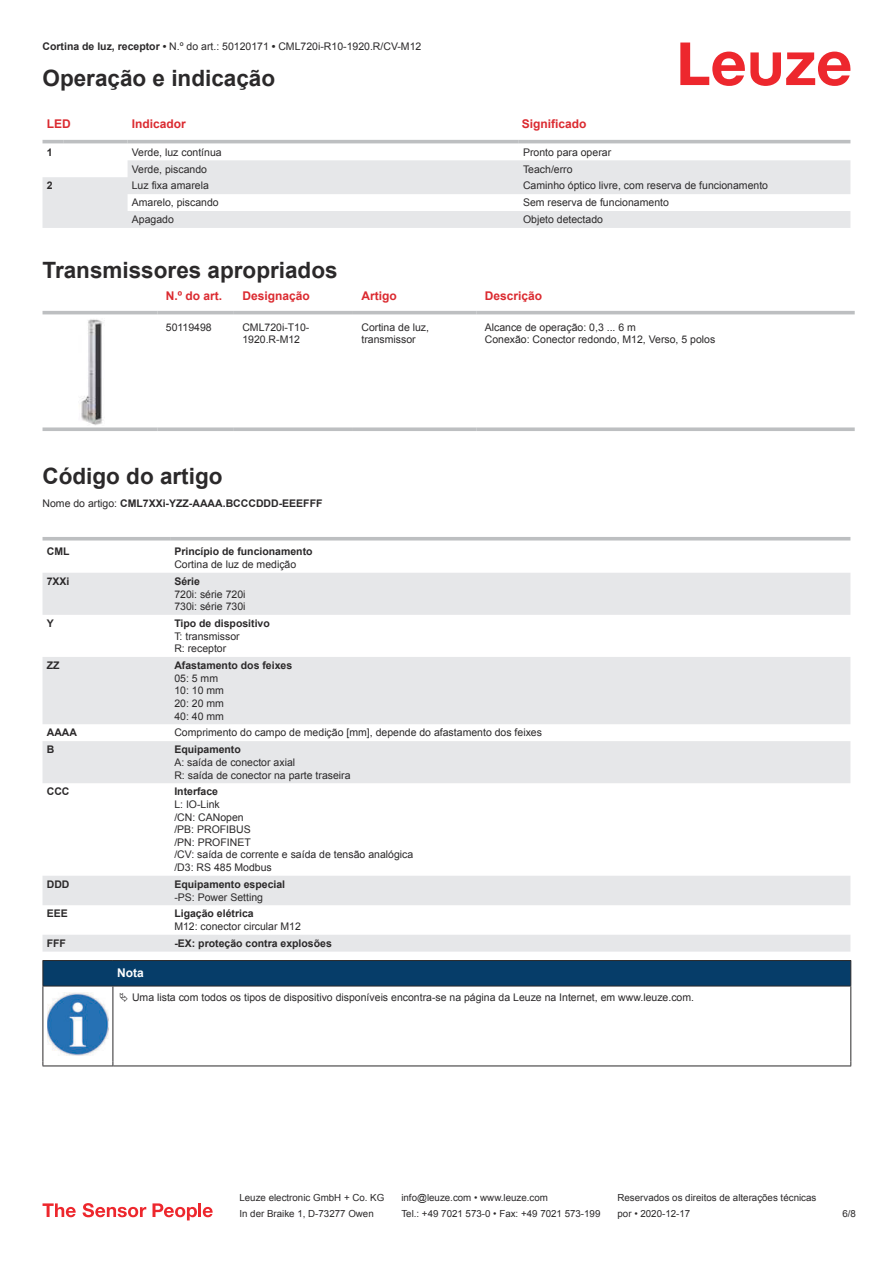
<style>
.page{position:relative;width:893px;height:1263px;background:#fff}
.page>*{position:absolute;margin:0;border:0;box-sizing:border-box;transform-origin:0 0}
.t1{font:700 22.5px "Arial";color:#2b292a}
.t2{font:700 12px "Arial";color:#db2a30}
.t3{font:700 12px "Arial";color:#fff}
.t4{font:10.5px/12.6px "Arial";color:#2b292a}
.t5{font:700 10.5px "Arial";color:#2b292a}
.t6{font:9.75px "Arial";color:#2b292a}
.s1{font-weight:700}
.s2{font-weight:400}
</style>
<div class="page">
<svg style="left:680px;top:43px;width:170px;height:43px"></svg>
<svg style="left:43px;top:143px;width:807px;height:1px"></svg>
<svg style="left:43px;top:160px;width:807px;height:68px;fill:#e6e7e9"></svg>
<hr style="left:43px;top:140px;width:21px;height:3px;background:#bdbfc1">
<hr style="left:64px;top:140px;width:64px;height:3px;background:#bdbfc1">
<hr style="left:128px;top:140px;width:391px;height:3px;background:#bdbfc1">
<hr style="left:519px;top:140px;width:331px;height:3px;background:#bdbfc1">
<svg style="left:43px;top:314px;width:812px;height:7px"></svg>
<hr style="left:43px;top:311px;width:114px;height:3px;background:#bdbfc1">
<hr style="left:157px;top:311px;width:77px;height:3px;background:#bdbfc1">
<hr style="left:234px;top:311px;width:119px;height:3px;background:#bdbfc1">
<hr style="left:353px;top:311px;width:123px;height:3px;background:#bdbfc1">
<hr style="left:476px;top:311px;width:379px;height:3px;background:#bdbfc1">
<svg style="left:43px;top:427px;width:114px;height:4px"></svg>
<svg style="left:157px;top:427px;width:77px;height:4px"></svg>
<svg style="left:234px;top:427px;width:119px;height:4px"></svg>
<svg style="left:353px;top:427px;width:123px;height:4px"></svg>
<svg style="left:476px;top:427px;width:379px;height:4px;background:#c4c6c8"></svg>
<img style="left:79px;top:319px;width:25px;height:106px">
<svg style="left:43px;top:573px;width:807px;height:379px;fill:#e6e7e9"></svg>
<hr style="left:43px;top:537px;width:127px;height:3px;background:#bdbfc1">
<hr style="left:170px;top:537px;width:680px;height:3px;background:#bdbfc1">
<svg style="left:43px;top:1203px;width:33px;height:14px"></svg>
<svg style="left:83px;top:1203px;width:63px;height:14px"></svg>
<svg style="left:153px;top:1203px;width:44px;height:17px"></svg>
<hr style="left:198px;top:1203px;width:3px;height:14px;background:#ed272d">
<svg style="left:203px;top:1207px;width:10px;height:10px"></svg>
<hr style="left:43px;top:986px;width:70px;height:1px;background:#2b292a">
<svg style="left:43px;top:960px;width:808px;height:26px;background:#083b65"></svg>
<hr style="left:113px;top:986px;width:738px;height:1px;background:#2b292a">
<hr style="left:43px;top:986px;width:1px;height:75px;background:#2b292a">
<hr style="left:113px;top:986px;width:1px;height:75px;background:#2b292a">
<hr style="left:850px;top:986px;width:1px;height:75px;background:#2b292a">
<hr style="left:43px;top:1065px;width:70px;height:1px;background:#2b292a">
<hr style="left:113px;top:1065px;width:738px;height:1px;background:#2b292a">
<img style="left:47px;top:992px;width:61px;height:63px">
<p class="t4" style="left:43px;top:41px;width:380px"><span class="s1">Cortina de luz, receptor •</span> N.º do art.: 50120171 <span class="s1">•</span> CML720i-R10-1920.R/CV-M12</p>
<h1 class="t1" style="left:43px;top:70px;width:234px">Operação e indicação</h1>
<p class="t2" style="left:47px;top:119px;width:25px">LED</p>
<p class="t2" style="left:132px;top:119px;width:56px">Indicador</p>
<p class="t2" style="left:522px;top:119px;width:66px">Significado</p>
<p class="t5" style="left:47px;top:148px;width:7px">1</p>
<p class="t4" style="left:132px;top:147px;width:91px">Verde, luz contínua</p>
<p class="t4" style="left:523px;top:147px;width:90px">Pronto para operar</p>
<p class="t4" style="left:132px;top:163px;width:77px">Verde, piscando</p>
<p class="t4" style="left:523px;top:163px;width:51px">Teach/erro</p>
<p class="t5" style="left:47px;top:182px;width:7px">2</p>
<p class="t4" style="left:132px;top:180px;width:79px">Luz fixa amarela</p>
<p class="t4" style="left:523px;top:180px;width:247px">Caminho óptico livre, com reserva de funcionamento</p>
<p class="t4" style="left:132px;top:197px;width:88px">Amarelo, piscando</p>
<p class="t4" style="left:523px;top:197px;width:147px">Sem reserva de funcionamento</p>
<p class="t4" style="left:132px;top:214px;width:44px">Apagado</p>
<p class="t4" style="left:523px;top:214px;width:81px">Objeto detectado</p>
<h1 class="t1" style="left:43px;top:262px;width:297px">Transmissores apropriados</h1>
<p class="t2" style="left:166px;top:291px;width:58px">N.º do art.</p>
<p class="t2" style="left:242px;top:291px;width:69px">Designação</p>
<p class="t2" style="left:361px;top:291px;width:37px">Artigo</p>
<p class="t2" style="left:485px;top:291px;width:59px">Descrição</p>
<p class="t4" style="left:166px;top:322px;width:47px">50119498</p>
<p class="t4" style="left:242px;top:322px;width:69px">CML720i-T10-<br>1920.R-M12</p>
<p class="t4" style="left:361px;top:322px;width:69px">Cortina de luz, transmissor</p>
<p class="t4" style="left:485px;top:322px;width:232px">Alcance de operação: 0,3 ... 6 m<br>Conexão: Conector redondo, M12, Verso, 5 polos</p>
<h1 class="t1" style="left:43px;top:467px;width:181px">Código do artigo</h1>
<p class="t5" style="left:43px;top:499px;width:282px"><span class="s2">Nome do artigo:</span> CML7XXi-YZZ-AAAA.BCCCDDD-EEEFFF</p>
<p class="t5" style="left:47px;top:548px;width:24px">CML</p>
<p class="t5" style="left:174px;top:548px;width:140px">Princípio de funcionamento</p>
<p class="t4" style="left:174px;top:559px;width:123px">Cortina de luz de medição</p>
<p class="t5" style="left:47px;top:577px;width:24px">7XXi</p>
<p class="t5" style="left:174px;top:577px;width:27px">Série</p>
<p class="t4" style="left:174px;top:588px;width:73px">720i: série 720i<br>730i: série 730i</p>
<p class="t5" style="left:47px;top:619px;width:9px">Y</p>
<p class="t5" style="left:174px;top:619px;width:97px">Tipo de dispositivo</p>
<p class="t4" style="left:174px;top:631px;width:67px">T: transmissor<br>R: receptor</p>
<p class="t5" style="left:47px;top:661px;width:14px">ZZ</p>
<p class="t5" style="left:174px;top:661px;width:119px">Afastamento dos feixes</p>
<p class="t4" style="left:174px;top:673px;width:51px">05: 5 mm<br>10: 10 mm<br>20: 20 mm<br>40: 40 mm</p>
<p class="t5" style="left:47px;top:729px;width:32px">AAAA</p>
<p class="t4" style="left:174px;top:727px;width:369px">Comprimento do campo de medição [mm], depende do afastamento dos feixes</p>
<p class="t5" style="left:47px;top:746px;width:9px">B</p>
<p class="t5" style="left:174px;top:746px;width:68px">Equipamento</p>
<p class="t4" style="left:174px;top:757px;width:178px">A: saída de conector axial<br>R: saída de conector na parte traseira</p>
<p class="t5" style="left:47px;top:788px;width:24px">CCC</p>
<p class="t5" style="left:174px;top:788px;width:45px">Interface</p>
<p class="t4" style="left:174px;top:799px;width:240px">L: IO-Link<br>/CN: CANopen<br>/PB: PROFIBUS<br>/PN: PROFINET<br>/CV: saída de corrente e saída de tensão analógica /D3: RS 485 Modbus</p>
<p class="t5" style="left:47px;top:880px;width:24px">DDD</p>
<p class="t5" style="left:174px;top:880px;width:112px">Equipamento especial</p>
<p class="t4" style="left:174px;top:891px;width:90px">-PS: Power Setting</p>
<p class="t5" style="left:47px;top:910px;width:23px">EEE</p>
<p class="t5" style="left:174px;top:910px;width:81px">Ligação elétrica</p>
<p class="t4" style="left:174px;top:921px;width:128px">M12: conector circular M12</p>
<p class="t5" style="left:47px;top:939px;width:21px">FFF</p>
<p class="t5" style="left:174px;top:939px;width:159px">-EX: proteção contra explosões</p>
<p class="t3" style="left:117px;top:969px;width:28px">Nota</p>
<p class="t4" style="left:132px;top:992px;width:564px">Uma lista com todos os tipos de dispositivo disponíveis encontra-se na página da Leuze na Internet, em www.leuze.com.</p>
<p class="t6" style="left:239px;top:1194px;width:146px">Leuze electronic GmbH + Co. KG</p>
<p class="t6" style="left:401px;top:1194px;width:148px">info@leuze.com • www.leuze.com</p>
<p class="t6" style="left:617px;top:1194px;width:200px">Reservados os direitos de alterações técnicas</p>
<p class="t6" style="left:239px;top:1210px;width:136px">In der Braike 1, D-73277 Owen</p>
<p class="t6" style="left:401px;top:1210px;width:201px">Tel.: +49 7021 573-0 • Fax: +49 7021 573-199</p>
<p class="t6" style="left:617px;top:1210px;width:74px">por • 2020-12-17</p>
<p class="t6" style="left:842px;top:1210px;width:15px">6 /8</p>
</div>
